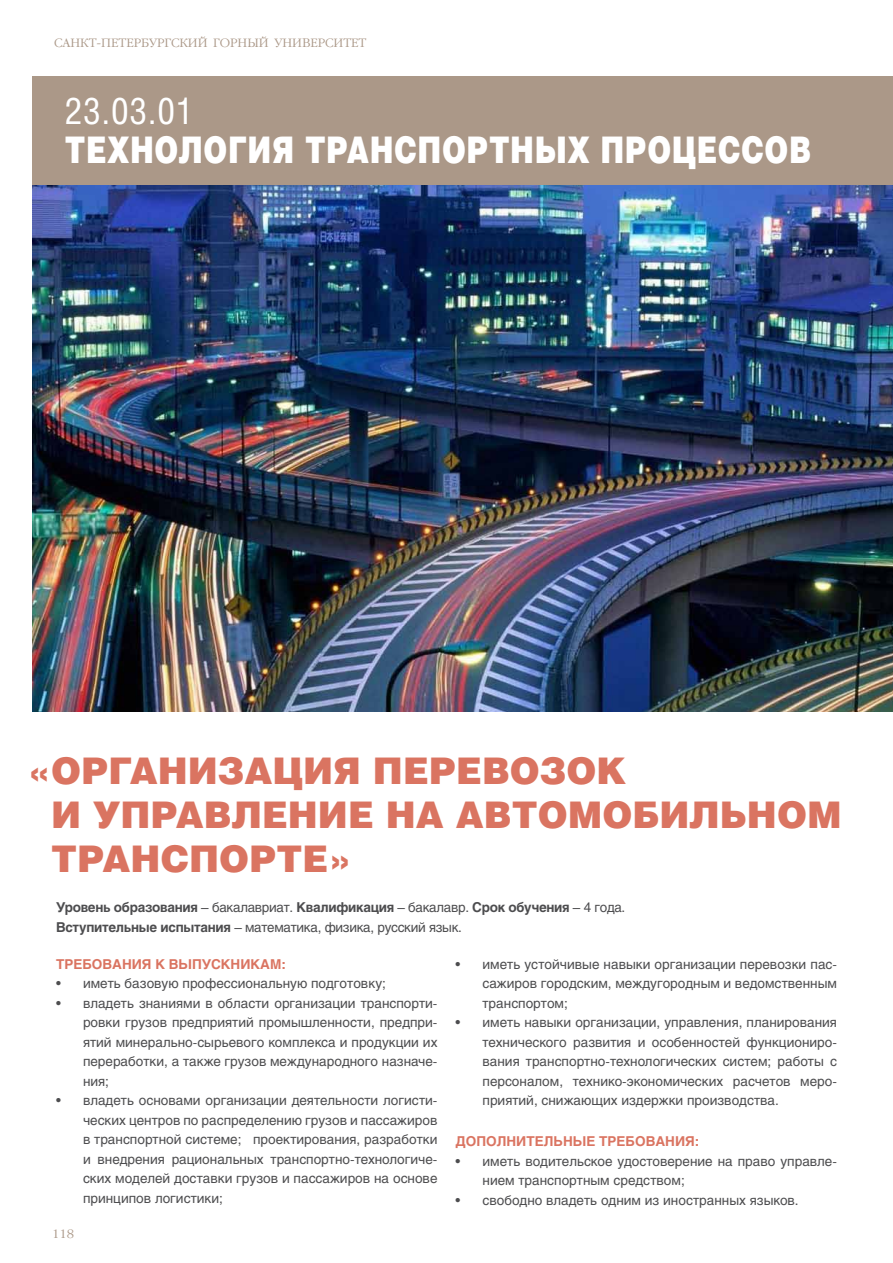
<style>
.page{position:relative;width:893px;height:1263px;background:#fff}
.page>*{position:absolute;margin:0;border:0;box-sizing:border-box;transform-origin:0 0}
.t1{font:900 36.75px/44.1px "Helios";color:#da7461}
.t2{font:900 36.75px "Helios";letter-spacing:.02em;color:#fff;scale:.78 1}
.t3{font:36.75px "Helios Cond";color:#fff}
.t4{font:13.5px/19.5px "Helios";color:#4d4d4f;text-align:justify}
.t5{font:700 13.5px/19.5px "Helios";color:#4d4d4f}
.t6{font:700 13.5px "Helios";color:#da7461}
.t7{font:300 12px "Garamond C";color:#ab9888}
.s1{font-weight:400}
</style>
<div class="page">
<img style="left:33px;top:185px;width:860px;height:526px">
<div style="left:33px;top:76px;width:860px;height:109px;background:#ab9888"></div>
<p class="t7" style="left:54px;top:36px;width:231px">Санкт-Петербургский ГОРНЫЙ УНИ</p>
<p class="t7" style="left:302px;top:36px;width:41px">ВЕРСИТЕТ</p>
<h1 class="t3" style="left:65px;top:89px;width:130px">23.03.01</h1>
<h1 class="t2" style="left:65px;top:127px;width:958px">ТЕХНОЛОГИЯ ТРАНСПОРТНЫХ ПРОЦЕССОВ</h1>
<h1 class="t1" style="left:51px;top:746px;width:792px;text-indent:-24px">«ОРГАНИЗАЦИЯ ПЕРЕВОЗОК<br>И УПРАВЛЕНИЕ НА АВТОМОБИЛЬНОМ<br>ТРАНСПОРТЕ»</h1>
<p class="t5" style="left:56px;top:897px;width:571px">Уровень образования <span class="s1">– бакалавриат.</span> Квалификация <span class="s1">– бакалавр.</span> Срок обучения <span class="s1">– 4 года.<br></span>Вступительные испытания <span class="s1">– математика, физика, русский язык.</span></p>
<p class="t6" style="left:56px;top:956px;width:11px">ТРЕБОВАНИЯ</p>
<p class="t6" style="left:155px;top:956px;width:25px">К ВЫПУСКНИКАМ</p>
<p class="t6" style="left:281px;top:956px;width:6px">:</p>
<p class="t4" style="left:56px;top:973px;width:332px">• иметь базовую профессиональную подготовку;</p>
<p class="t4" style="left:83px;top:993px;width:356px;text-indent:-27px">• владеть знаниями в области организации транспорти&shy;ровки грузов предприятий промышленности, предпри&shy;ятий минерально-сырьевого комплекса и продукции их переработки, а также грузов международного назначе&shy;ния;</p>
<p class="t4" style="left:83px;top:1090px;width:356px;text-indent:-27px">• владеть основами организации деятельности логисти&shy;ческих центров по распределению грузов и пассажиров в транспортной системе; проектирования, разработки и внедрения рациональных транспортно-технологиче&shy;ских моделей доставки грузов и пассажиров на основе принципов логистики;</p>
<p class="t7" style="left:52px;top:1227px;width:23px">118</p>
<p class="t4" style="left:482px;top:954px;width:356px;text-indent:-27px">• иметь устойчивые навыки организации перевозки пас&shy;сажиров городским, междугородным и ведомственным транспортом;</p>
<p class="t4" style="left:482px;top:1012px;width:356px;text-indent:-27px">• иметь навыки организации, управления, планирования технического развития и особенностей функциониро&shy;вания транспортно-технологических систем; работы с персоналом, технико-экономических расчетов меро&shy;приятий, снижающих издержки производства.</p>
<p class="t6" style="left:455px;top:1133px;width:11px">ДОПОЛНИТЕЛЬНЫЕ</p>
<p class="t6" style="left:599px;top:1133px;width:11px">ТРЕБОВАНИЯ</p>
<p class="t6" style="left:695px;top:1133px;width:6px">:</p>
<p class="t4" style="left:482px;top:1151px;width:356px;text-indent:-27px">• иметь водительское удостоверение на право управле&shy;нием транспортным средством;</p>
<p class="t4" style="left:455px;top:1190px;width:345px">• свободно владеть одним из иностранных языков.</p>
</div>
